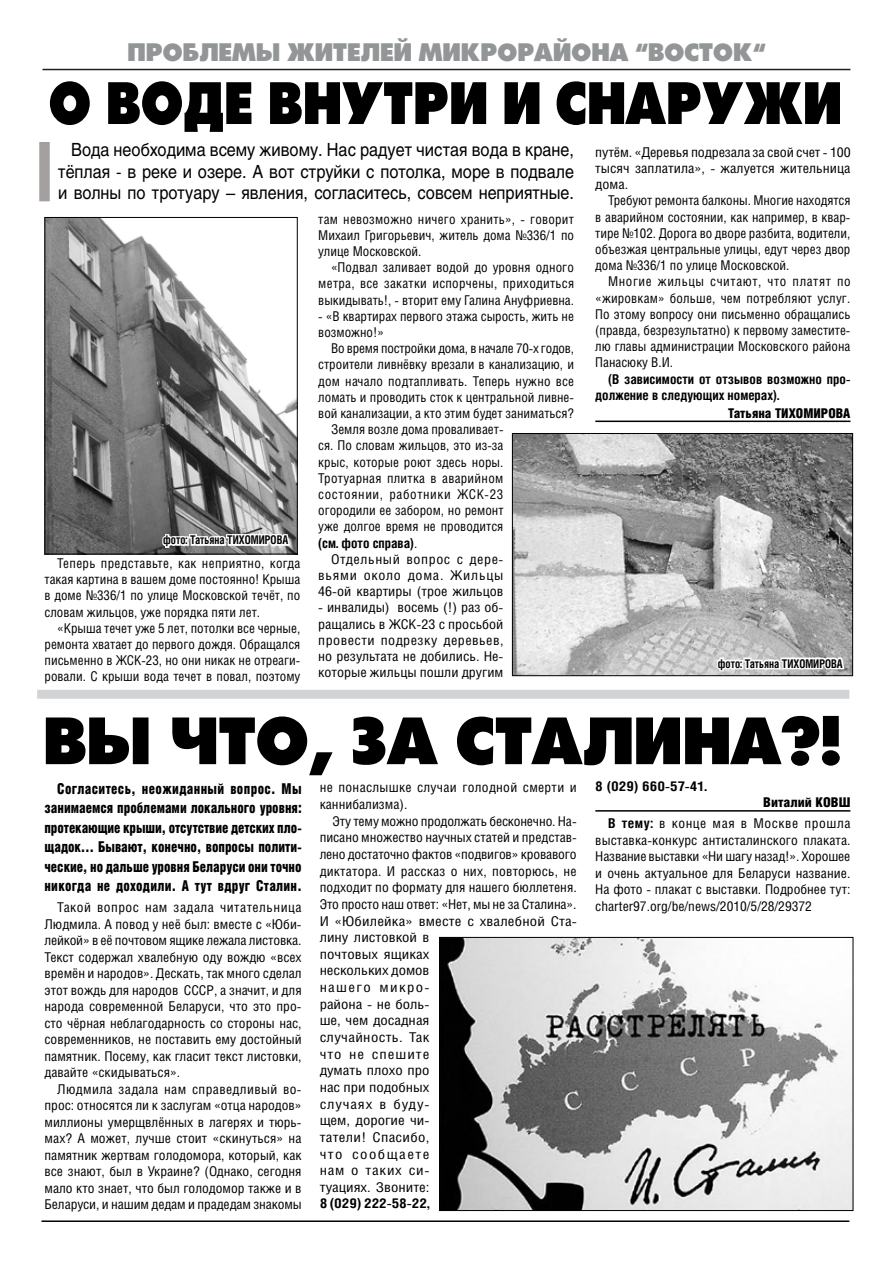
<style>
.page{position:relative;width:893px;height:1263px;background:#fff}
.page>*{position:absolute;margin:0;border:0;box-sizing:border-box;transform-origin:0 0}
.t1{font:72px "Futura Press Press";color:#000}
.t2{font:64.5px "Futura Press Press";color:#000;scale:.89 1}
.t3{font:27px "Futura Press Press";color:#939697}
.t4{font:18px/21.6px "Helios";color:#000;text-align:justify;scale:.9 1}
.t5{font:900 15px/19.5px "Helios Cond";letter-spacing:.02em;color:#000;text-align:justify;scale:.9 1}
.t6{font:13.5px/16.6px "Helios Cond";color:#000;text-align:justify;scale:1.04 1}
.t7{font:13.5px/16.2px "Helios Cond";color:#000;text-align:justify}
.t8{font:13.5px/16.2px "Helios Cond";color:#000;text-align:justify;scale:1.08 1}
.t9{font:700 13.5px/16.2px "Helios Cond";color:#000}
.t10{font:13.5px/16.6px "Helios Cond";letter-spacing:.02em;color:#000;scale:1.04 1}
.t11{font:13.5px/20.7px "Helios Cond";letter-spacing:.04em;color:#000;text-align:right;scale:1.04 1}
.t12{font:700 13.5px "Helios Cond";color:#000;scale:1.13 1}
.t13{font:13.5px "Helios Cond";letter-spacing:.02em;color:#000}
.t14{font:13.5px "Helios Cond";letter-spacing:.05em;color:#000}
.t15{font:13.5px "Helios Cond";letter-spacing:.04em;color:#000;scale:1.08 1}
.t16{font:13.5px "Helios Cond";letter-spacing:.05em;color:#000;scale:1.08 1}
.t17{font:900 13.5px "Helios Cond";color:#000}
.t18{font:700 12px "Helios Cond";color:#000;scale:.9 1}
.s1{font-weight:400}
.s2{font-weight:900}
.s3{font-weight:700}
</style>
<div class="page">
<hr style="left:43px;top:69px;width:807px;height:1px;background:#231e20">
<hr style="left:41px;top:1220px;width:808px;height:2px;background:#000">
<div style="left:39px;top:142px;width:11px;height:59px;background:#a5a0a0"></div>
<hr style="left:595px;top:421px;width:255px;height:1px;background:#000">
<div style="left:37px;top:690px;width:812px;height:9px;background:#d1d3d4"></div>
<img style="left:47px;top:219px;width:249px;height:333px">
<div style="left:45px;top:217px;width:253px;height:337px;border:1px solid #000"></div>
<img style="left:514px;top:435px;width:337px;height:239px">
<div style="left:512px;top:433px;width:341px;height:243px;border:1px solid #000"></div>
<svg style="left:161px;top:504px;width:131px;height:51px"></svg>
<svg style="left:715px;top:628px;width:131px;height:49px"></svg>
<img style="left:441px;top:939px;width:410px;height:270px">
<div style="left:439px;top:937px;width:414px;height:274px;border:1px solid #000"></div>
<hr style="left:595px;top:810px;width:255px;height:2px;background:#000">
<h3 class="t3" style="left:128px;top:36px;width:93px">проблемы</h3>
<h3 class="t3" style="left:287px;top:36px;width:45px">жителе</h3>
<h3 class="t3" style="left:394px;top:36px;width:198px">й микрорайона</h3>
<h3 class="t3" style="left:635px;top:36px;width:31px">“восто</h3>
<h3 class="t3" style="left:733px;top:36px;width:34px">к“</h3>
<h2 class="t2" style="left:49px;top:65px;width:888px">О воде внутри и снаружи</h2>
<h3 class="t4" style="left:58px;top:139px;width:575px;text-indent:13px">Вода необходима всему живому. Нас радует чистая вода в кране, тёплая - в реке и озере. А вот струйки с потолка, море в подвале и волны по тротуару – явления, согласитесь, совсем неприятные.</h3>
<p class="t18" style="left:163px;top:533px;width:140px">фото: Татьяна ТИХОМИРОВА</p>
<p class="t7" style="left:45px;top:555px;width:257px;text-indent:13px">Теперь представьте, как неприятно, когда такая картина в вашем доме постоянно! Крыша в доме №336/1 по улице Московской течёт, по словам жильцов, уже порядка пяти лет.</p>
<p class="t7" style="left:45px;top:619px;width:257px;text-indent:13px">«Крыша течет уже 5 лет, потолки все черные, ремонта хватает до первого дождя. Обращался письменно в ЖСК-23, но они никак не отреаги&shy;ровали. С крыши вода течет в повал, поэтому</p>
<p class="t7" style="left:318px;top:210px;width:257px">там невозможно ничего хранить», - говорит Михаил Григорьевич, житель дома №336/1 по улице Московской.</p>
<p class="t7" style="left:318px;top:259px;width:257px;text-indent:13px">«Подвал заливает водой до уровня одного метра, все закатки испорчены, приходиться выкидывать!, - вторит ему Галина Ануфриевна.</p>
<p class="t7" style="left:318px;top:308px;width:257px">- «В квартирах первого этажа сырость, жить не возможно!»</p>
<p class="t7" style="left:331px;top:340px;width:245px">Во время постройки дома, в начале 70-х годов,</p>
<p class="t7" style="left:318px;top:356px;width:257px">строители ливнёвку врезали в канализацию, и</p>
<p class="t7" style="left:318px;top:372px;width:257px">дом начало подтапливать. Теперь нужно все</p>
<p class="t7" style="left:318px;top:389px;width:257px">ломать и проводить сток к центральной ливне-</p>
<p class="t7" style="left:318px;top:405px;width:257px">вой канализации, а кто этим будет заниматься?</p>
<p class="t7" style="left:331px;top:421px;width:174px">Земля возле дома проваливает-</p>
<p class="t7" style="left:318px;top:437px;width:187px">ся. По словам жильцов, это из-за</p>
<p class="t7" style="left:318px;top:453px;width:187px">крыс, которые роют здесь норы.</p>
<p class="t13" style="left:318px;top:470px;width:187px">Тротуарная плитка в аварийном</p>
<p class="t14" style="left:318px;top:486px;width:187px">состоянии, работники ЖСК-23</p>
<p class="t7" style="left:318px;top:502px;width:187px">огородили ее забором, но ремонт</p>
<p class="t7" style="left:318px;top:518px;width:187px">уже долгое время не проводится</p>
<p class="t9" style="left:318px;top:534px;width:101px">(см. фото справа)<span class="s1">.</span></p>
<p class="t15" style="left:331px;top:551px;width:161px">Отдельный вопрос с дере-</p>
<p class="t16" style="left:318px;top:567px;width:173px">вьями около дома. Жильцы</p>
<p class="t8" style="left:318px;top:583px;width:173px">46-ой квартиры (трое жильцов</p>
<p class="t8" style="left:318px;top:599px;width:173px">- инвалиды) восемь (!) раз об&shy;ращались в ЖСК-23 с просьбой провести подрезку деревьев, но результата не добились. Не&shy;которые жильцы пошли другим</p>
<p class="t8" style="left:595px;top:144px;width:238px">путём. «Деревья подрезала за свой счет - 100 тысяч заплатила», - жалуется жительница дома.</p>
<p class="t7" style="left:595px;top:192px;width:257px;text-indent:13px">Требуют ремонта балконы. Многие находятся в аварийном состоянии, как например, в квар&shy;тире №102. Дорога во дворе разбита, водители, объезжая центральные улицы, едут через двор дома №336/1 по улице Московской.</p>
<p class="t7" style="left:595px;top:273px;width:257px;text-indent:13px">Многие жильцы считают, что платят по «жировкам» больше, чем потребляют услуг.<br>По этому вопросу они письменно обращались (правда, безрезультатно) к первому заместите&shy;лю главы администрации Московского района Панасюку В.И.</p>
<p class="t9" style="left:595px;top:370px;width:257px;text-indent:13px">(В зависимости от отзывов возможно про&shy;должение в следующих номерах).</p>
<p class="t17" style="left:728px;top:405px;width:124px">Татьяна ТИХОМИРОВА</p>
<p class="t18" style="left:718px;top:656px;width:140px">фото: Татьяна ТИХОМИРОВА</p>
<h1 class="t1" style="left:43px;top:698px;width:502px">Вы что, за Сталина</h1>
<h1 class="t1" style="left:781px;top:698px;width:61px">?!</h1>
<p class="t5" style="left:45px;top:778px;width:287px;text-indent:13px">Согласитесь, неожиданный вопрос. Мы занимаемся проблемами локального уровня: протекающие крыши, отсутствие детских пло&shy;щадок… Бывают, конечно, вопросы полити&shy;ческие, но дальше уровня Беларуси они точно никогда не доходили. А тут вдруг Сталин.</p>
<p class="t6" style="left:45px;top:899px;width:249px;text-indent:13px">Такой вопрос нам задала читательница Людмила. А повод у неё был: вместе с «Юби&shy;лейкой» в её почтовом ящике лежала листовка.<br>Текст содержал хвалебную оду вождю «всех времён и народов». Дескать, так много сделал этот вождь для народов СССР, а значит, и для народа современной Беларуси, что это про&shy;сто чёрная неблагодарность со стороны нас, современников, не поставить ему достойный памятник. Посему, как гласит текст листовки, давайте «скидываться».</p>
<p class="t6" style="left:45px;top:1080px;width:249px;text-indent:13px">Людмила задала нам справедливый во&shy;прос: относятся ли к заслугам «отца народов» миллионы умерщвлённых в лагерях и тюрь&shy;мах? А может, лучше стоит «скинуться» на памятник жертвам голодомора, который, как все знают, был в Украине? (Однако, сегодня мало кто знает, что был голодомор также и в Беларуси, и нашим дедам и прадедам знакомы</p>
<p class="t12" style="left:595px;top:778px;width:100px">8 (029) 660-57-41.</p>
<p class="t11" style="left:608px;top:792px;width:235px"><span class="s2">Виталий КОВШ<br></span><span class="s3">В тему:</span> в конце мая в Москве прошла</p>
<p class="t6" style="left:595px;top:831px;width:247px">выставка-конкурс антисталинского плаката.<br>Название выставки «Ни шагу назад!». Хорошее и очень актуальное для Беларуси название.<br>На фото - плакат с выставки. Подробнее тут: charter97.org/be/news/2010/5/28/29372</p>
<p class="t10" style="left:320px;top:779px;width:249px">не понаслышке случаи голодной смерти и каннибализма).</p>
<p class="t6" style="left:320px;top:812px;width:249px;text-align:left;text-indent:13px">Эту тему можно продолжать бесконечно. На&shy;писано множество научных статей и представ&shy;лено достаточно фактов «подвигов» кровавого диктатора. И рассказ о них, повторюсь, не подходит по формату для нашего бюллетеня.<br>Это просто наш ответ: «Нет, мы не за Сталина».<br>И «Юбилейка» вместе с хвалебной Ста&shy;лину листовкой в<br>почтовых ящиках<br>нескольких домов<br>нашего микро-<br>района - не боль-<br>ше, чем досадная<br>случайность. Так<br>что не спешите<br>думать плохо про<br>нас при подобных<br>случаях в буду-<br>щем, дорогие чи-<br>татели! Спасибо,<br>что сообщаете<br>нам о таких си-<br>туациях. Звоните:</p>
<p class="t12" style="left:320px;top:1195px;width:99px">8 (029) 222-58-22,</p>
</div>
